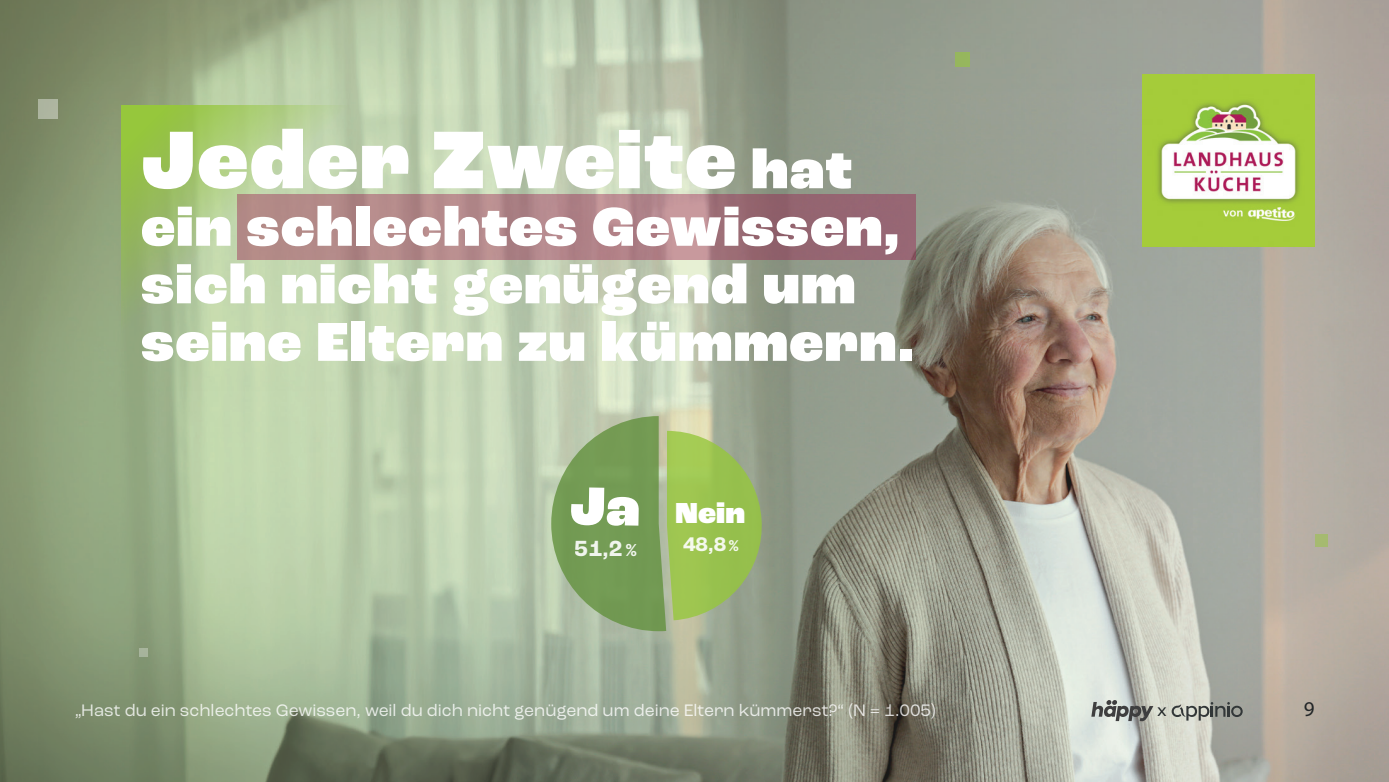
<style>
.page{position:relative;width:1389px;height:782px;background:#fff}
.page>*{position:absolute;margin:0;border:0;box-sizing:border-box;transform-origin:0 0}
.t1{font:900 85.75px "Roc Grotesk";letter-spacing:.02em;color:#fff}
.t2{font:900 57.4px/57.4px "Roc Grotesk";letter-spacing:.02em;color:#fff}
.t3{font:900 30.28px "Roc Grotesk";color:#fff}
.t4{font:700 22.93px "Roc Grotesk";color:#fff}
.t5{font:21px "Myriad Pro";color:#222628}
.t6{font:700 20.65px "Roc Grotesk";color:#fff}
.t7{font:17.5px "Roc Grotesk";color:#fff}
.t8{font:17.5px "Roc Grotesk";color:#222628}
.s1{font-size:57.4px}
.s2{font-size:18.2px}
.s3{font-size:16.45px}
</style>
<div class="page">
<img style="left:0;top:0;width:1389px;height:781px">
<svg style="left:121px;top:105px;width:432px;height:286px;background:#b8ce9f"></svg>
<svg style="left:237px;top:194px;width:678px;height:66px;background:#aa7e82"></svg>
<div style="left:955px;top:52px;width:14px;height:15px;background:#96b65d"></div>
<div style="left:1315px;top:533px;width:12px;height:13px;background:#a6ba70"></div>
<img style="left:1143px;top:74px;width:172px;height:172px">
<div style="left:38px;top:99px;width:20px;height:19px;background:#adb5a0"></div>
<div style="left:139px;top:648px;width:8px;height:8px;background:#a7b39c"></div>
<svg style="left:1172px;top:701px;width:71px;height:19px"></svg>
<svg style="left:1091px;top:699px;width:62px;height:22px"></svg>
<svg style="left:551px;top:416px;width:212px;height:215px;background:#90b068"></svg>
<h1 class="t1" style="left:141px;top:107px;width:713px">Jeder Zweite <span class="s1">hat</span></h1>
<h2 class="t2" style="left:141px;top:200px;width:774px">ein schlechtes Gewissen, sich nicht genügend um seine Eltern zu kümmern.</h2>
<h3 class="t3" style="left:675px;top:494px;width:71px">Nein</h3>
<h3 class="t4" style="left:575px;top:534px;width:63px">51,2 <span class="s2">%</span></h3>
<p class="t6" style="left:683px;top:531px;width:57px">48,8 <span class="s3">%</span></p>
<p class="t7" style="left:74px;top:700px;width:863px">„Hast du ein schlechtes Gewissen, weil du dich nicht genügend um deine Eltern kümmerst?“ (N = 1.005)</p>
<p class="t8" style="left:1157px;top:699px;width:11px">x</p>
<p class="t5" style="left:1304px;top:696px;width:12px">9</p>
</div>
